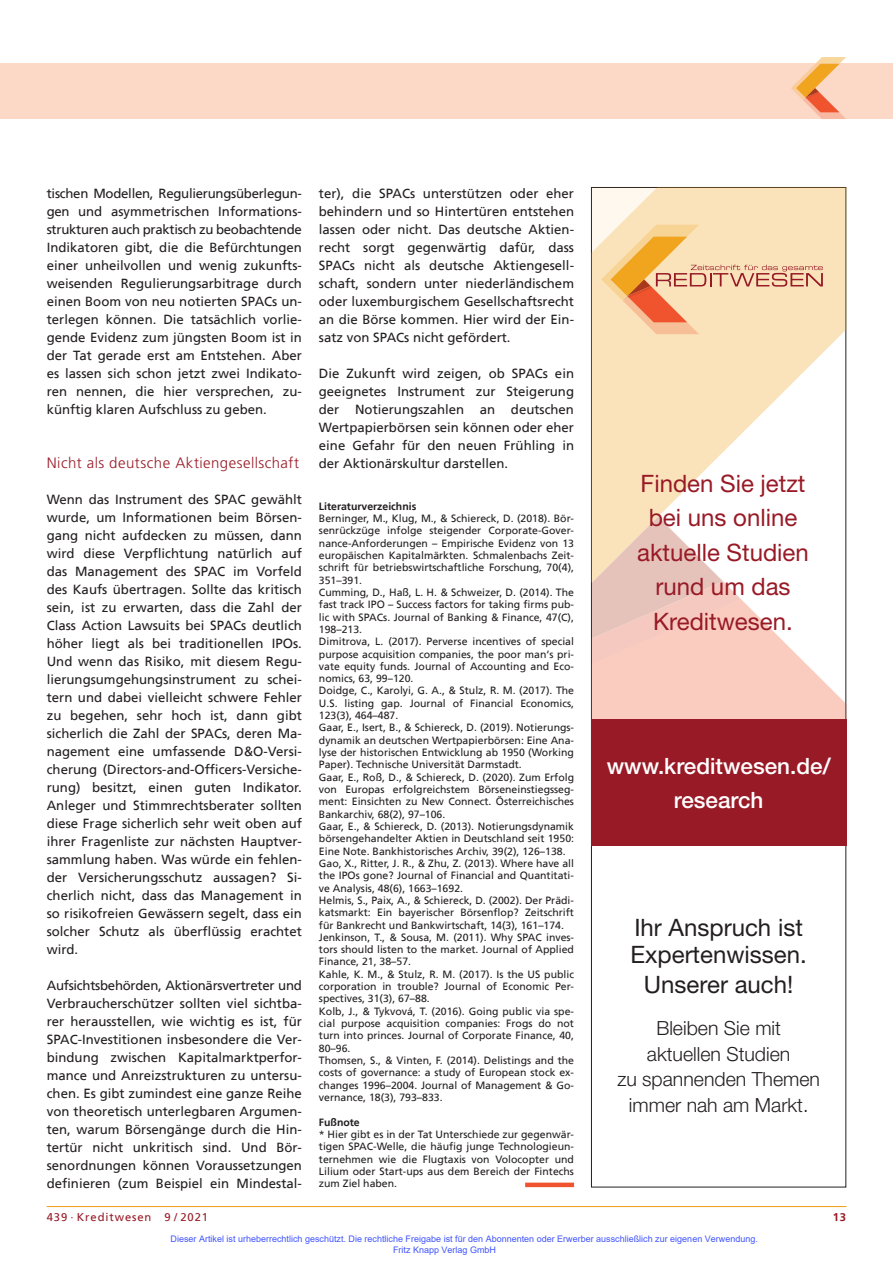
<style>
.page{position:relative;width:893px;height:1263px;background:#fff}
.page>*{position:absolute;margin:0;border:0;box-sizing:border-box;transform-origin:0 0}
.t1{font:24px/34.5px "Helvetica Neue";color:#981a26;text-align:center}
.t2{font:24px/27px "Helvetica Neue";color:#231f20}
.t3{font:500 22.5px/34.5px "Helvetica Neue";color:#fff;text-align:center}
.t4{font:300 19.5px/25.5px "Helvetica Neue";color:#231f20;text-align:center}
.t5{font:300 15px "Frutiger";letter-spacing:.03em;color:#981a26}
.t6{font:13.2px/18px "Frutiger";color:#231f20;text-align:justify}
.t7{font:11.25px "Frutiger";letter-spacing:.08em;color:#981a26}
.t8{font:700 11.25px "Frutiger";color:#981a26}
.t9{font:10.5px/12.3px "Frutiger";color:#231f20}
.t10{font:700 10.5px "Frutiger";color:#231f20}
.t11{font:9px/10.8px "Arial";color:#4054ff}
</style>
<div class="page">
<hr style="left:47px;top:1206px;width:799px;height:1px;background:#f1a31e">
<div style="left:0;top:64px;width:893px;height:55px;background:#fcd9c7"></div>
<svg style="left:791px;top:57px;width:55px;height:62px"></svg>
<div style="left:525px;top:1182px;width:49px;height:5px;background:#f0542e"></div>
<svg style="left:591px;top:187px;width:255px;height:412px;fill:#fae3bb"></svg>
<svg style="left:591px;top:516px;width:150px;height:83px"></svg>
<svg style="left:591px;top:599px;width:255px;height:120px;fill:#faccc0"></svg>
<div style="left:591px;top:719px;width:255px;height:126px;background:#981a26"></div>
<svg style="left:601px;top:225px;width:222px;height:109px;background:#f4cea1"></svg>
<p class="t6" style="left:47px;top:185px;width:257px">tischen Modellen, Regulierungsüberlegun&shy;gen und asymmetrischen Informations&shy;strukturen auch praktisch zu beobachtende Indikatoren gibt, die die Befürchtungen einer unheilvollen und wenig zukunfts&shy;weisenden Regulierungsarbitrage durch einen Boom von neu notierten SPACs un&shy;terlegen können. Die tatsächlich vorlie&shy;gende Evidenz zum jüngsten Boom ist in der Tat gerade erst am Entstehen. Aber es lassen sich schon jetzt zwei Indikato&shy;ren nennen, die hier versprechen, zu&shy;künftig klaren Aufschluss zu geben.</p>
<p class="t5" style="left:47px;top:454px;width:254px">Nicht als deutsche Aktiengesellschaft</p>
<p class="t6" style="left:47px;top:491px;width:257px">Wenn das Instrument des SPAC gewählt wurde, um Informationen beim Börsen&shy;gang nicht aufdecken zu müssen, dann wird diese Verpflichtung natürlich auf das Management des SPAC im Vorfeld des Kaufs übertragen. Sollte das kritisch sein, ist zu erwarten, dass die Zahl der Class Action Lawsuits bei SPACs deutlich höher liegt als bei traditionellen IPOs.<br>Und wenn das Risiko, mit diesem Regu&shy;lierungsumgehungsinstrument zu schei&shy;tern und dabei vielleicht schwere Fehler zu begehen, sehr hoch ist, dann gibt sicherlich die Zahl der SPACs, deren Ma&shy;nagement eine umfassende D&amp;O-Versi&shy;cherung (Directors-and-Officers-Versiche&shy;rung) besitzt, einen guten Indikator.<br>Anleger und Stimmrechtsberater sollten diese Frage sicherlich sehr weit oben auf ihrer Fragenliste zur nächsten Hauptver&shy;sammlung haben. Was würde ein fehlen&shy;der Versicherungsschutz aussagen? Si&shy;cherlich nicht, dass das Management in so risikofreien Gewässern segelt, dass ein solcher Schutz als überflüssig erachtet wird.</p>
<p class="t6" style="left:47px;top:977px;width:257px">Aufsichtsbehörden, Aktionärsvertreter und Verbraucherschützer sollten viel sichtba&shy;rer herausstellen, wie wichtig es ist, für SPAC-Investitionen insbesondere die Ver&shy;bindung zwischen Kapitalmarktperfor&shy;mance und Anreizstrukturen zu untersu&shy;chen. Es gibt zumindest eine ganze Reihe von theoretisch unterlegbaren Argumen&shy;ten, warum Börsengänge durch die Hin&shy;tertür nicht unkritisch sind. Und Bör&shy;senordnungen können Voraussetzungen definieren (zum Beispiel ein Mindestal-</p>
<p class="t6" style="left:319px;top:185px;width:257px">ter), die SPACs unterstützen oder eher behindern und so Hintertüren entstehen lassen oder nicht. Das deutsche Aktien&shy;recht sorgt gegenwärtig dafür, dass SPACs nicht als deutsche Aktiengesell&shy;schaft, sondern unter niederländischem oder luxemburgischem Gesellschaftsrecht an die Börse kommen. Hier wird der Ein&shy;satz von SPACs nicht gefördert.</p>
<p class="t6" style="left:319px;top:365px;width:257px">Die Zukunft wird zeigen, ob SPACs ein geeignetes Instrument zur Steigerung der Notierungszahlen an deutschen Wertpapierbörsen sein können oder eher eine Gefahr für den neuen Frühling in der Aktionärskultur darstellen.</p>
<p class="t10" style="left:319px;top:501px;width:99px">Literaturverzeichnis</p>
<p class="t9" style="left:319px;top:513px;width:257px">Berninger, M., Klug, M., &amp; Schiereck, D. (2018). Bör&shy;senrückzüge infolge steigender Corporate-Gover&shy;nance-Anforderungen – Empirische Evidenz von 13 europäischen Kapitalmärkten. Schmalenbachs Zeit&shy;schrift für betriebswirtschaftliche Forschung, 70(4), 351–391.<br>Cumming, D., Haß, L. H. &amp; Schweizer, D. (2014). The fast track IPO – Success factors for taking firms pub&shy;lic with SPACs. Journal of Banking &amp; Finance, 47(C), 198–213.<br>Dimitrova, L. (2017). Perverse incentives of special purpose acquisition companies, the poor man‘s pri&shy;vate equity funds. Journal of Accounting and Eco&shy;nomics, 63, 99–120.<br>Doidge, C., Karolyi, G. A., &amp; Stulz, R. M. (2017). The U.S. listing gap. Journal of Financial Economics, 123(3), 464–487.<br>Gaar, E., Isert, B., &amp; Schiereck, D. (2019). Notierungs&shy;dynamik an deutschen Wertpapierbörsen: Eine Ana&shy;lyse der historischen Entwicklung ab 1950 (Working Paper). Technische Universität Darmstadt.<br>Gaar, E., Roß, D., &amp; Schiereck, D. (2020). Zum Erfolg von Europas erfolgreichstem Börseneinstiegsseg&shy;ment: Einsichten zu New Connect. Österreichisches Bankarchiv, 68(2), 97–106.<br>Gaar, E., &amp; Schiereck, D. (2013). Notierungsdynamik börsengehandelter Aktien in Deutschland seit 1950:<br>Eine Note. Bankhistorisches Archiv, 39(2), 126–138.<br>Gao, X., Ritter, J. R., &amp; Zhu, Z. (2013). Where have all the IPOs gone? Journal of Financial and Quantitati&shy;ve Analysis, 48(6), 1663–1692.<br>Helmis, S., Paix, A., &amp; Schiereck, D. (2002). Der Prädi&shy;katsmarkt: Ein bayerischer Börsenflop? Zeitschrift für Bankrecht und Bankwirtschaft, 14(3), 161–174.<br>Jenkinson, T., &amp; Sousa, M. (2011). Why SPAC inves&shy;tors should listen to the market. Journal of Applied Finance, 21, 38–57.<br>Kahle, K. M., &amp; Stulz, R. M. (2017). Is the US public corporation in trouble? Journal of Economic Per&shy;spectives, 31(3), 67–88.<br>Kolb, J., &amp; Tykvová, T. (2016). Going public via spe&shy;cial purpose acquisition companies: Frogs do not turn into princes. Journal of Corporate Finance, 40, 80–96.<br>Thomsen, S., &amp; Vinten, F. (2014). Delistings and the costs of governance: a study of European stock ex&shy;changes 1996–2004. Journal of Management &amp; Go&shy;vernance, 18(3), 793–833.</p>
<p class="t10" style="left:319px;top:1117px;width:42px">Fußnote</p>
<p class="t9" style="left:319px;top:1129px;width:257px;text-align:justify">* Hier gibt es in der Tat Unterschiede zur gegenwär&shy;tigen SPAC-Welle, die häufig junge Technologieun&shy;ternehmen wie die Flugtaxis von Volocopter und Lilium oder Start-ups aus dem Bereich der Fintechs zum Ziel haben.</p>
<h1 class="t1" style="left:637px;top:465px;width:173px">Finden Sie jetzt bei uns online aktuelle Studien rund um das<br>Kreditwesen.</h1>
<h2 class="t3" style="left:607px;top:748px;width:225px">www.kreditwesen.de/ research</h2>
<h1 class="t2" style="left:630px;top:913px;width:178px">Ihr Anspruch ist<br>Expertenwissen.</h1>
<h1 class="t2" style="left:644px;top:970px;width:151px">Unserer auch!</h1>
<h3 class="t4" style="left:617px;top:1015px;width:204px">Bleiben Sie mit aktuellen Studien<br>zu spannenden Themen immer nah am Markt.</h3>
<p class="t7" style="left:47px;top:1211px;width:163px">439 · Kreditwesen 9 / 2021</p>
<p class="t8" style="left:833px;top:1211px;width:15px">13</p>
<p class="t11" style="left:393px;top:1233px;width:366px;text-indent:-223px">Dieser Artikel ist urheberrechtlich geschützt. Die rechtliche Freigabe ist für den Abonnenten oder Erwerber ausschließlich zur eigenen Verwendung.<br>Fritz Knapp Verlag GmbH</p>
</div>
